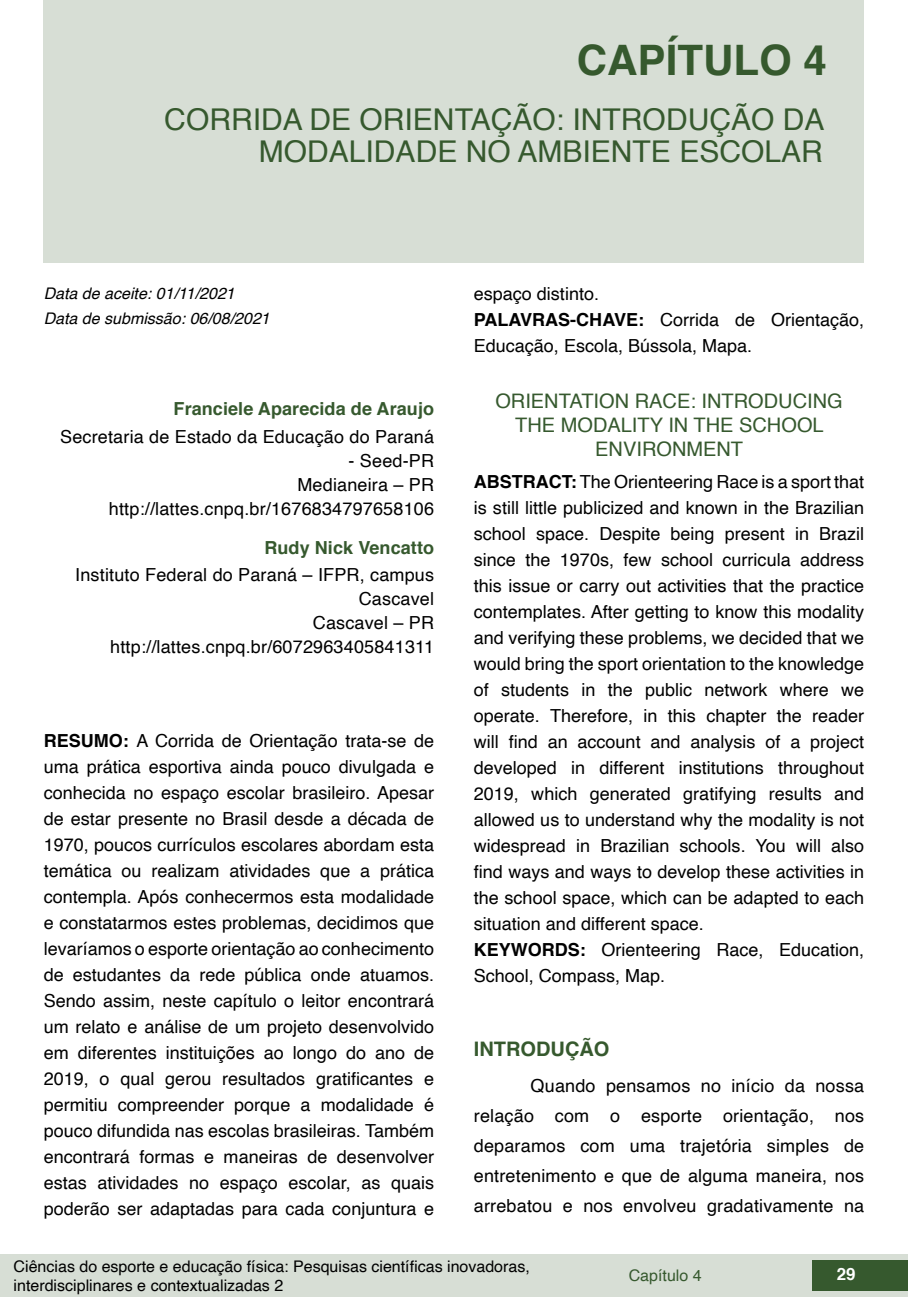
<style>
.page{position:relative;width:908px;height:1304px;background:#fff}
.page>*{position:absolute;margin:0;border:0;box-sizing:border-box;transform-origin:0 0}
.t1{font:700 42px "Helvetica";color:#36592e}
.t2{font:30px/32px "Helvetica";color:#36592e;text-align:right}
.t3{font:20px/24px "Helvetica";color:#36592e;text-align:center}
.t4{font:700 20px "Helvetica";color:#36592e}
.t5{font:18px/26px "Helvetica";color:#000;text-align:right}
.t6{font:700 18px "Helvetica";letter-spacing:.005em;color:#36592e}
.t7{font:700 16.8px "Helvetica";color:#fff}
.t8{font:16px/18.2px "Helvetica";color:#000}
.t9{font:italic 16px "Helvetica";color:#000}
.t10{font:16px "Helvetica";color:#36592e}
.s1{font-weight:700}
</style>
<div class="page">
<div style="left:0;top:1254px;width:906px;height:43px;background:#d7ded5"></div>
<div style="left:812px;top:1261px;width:95px;height:30px;background:#36592e"></div>
<div style="left:44px;top:0;width:819px;height:263px;background:#d7ded5"></div>
<h1 class="t1" style="left:576px;top:26px;width:251px">CAPÍTULO 4</h1>
<h2 class="t2" style="left:164px;top:104px;width:661px">CORRIDA DE ORIENTAÇÃO: INTRODUÇÃO DA<br>MODALIDADE NO AMBIENTE ESCOLAR</h2>
<p class="t9" style="left:44px;top:280px;width:192px">Data de aceite: 01/11/2021</p>
<p class="t9" style="left:44px;top:306px;width:227px">Data de submissão: 06/08/2021</p>
<p class="t6" style="left:173px;top:395px;width:262px">Franciele Aparecida de Araujo</p>
<p class="t5" style="left:60px;top:424px;width:375px">Secretaria de Estado da Educação do Paraná</p>
<p class="t5" style="left:109px;top:449px;width:326px;line-height:24px">- Seed-PR<br>Medianeira – PR http://lattes.cnpq.br/1676834797658106</p>
<p class="t6" style="left:264px;top:533px;width:171px">Rudy Nick Vencatto</p>
<p class="t5" style="left:75px;top:564px;width:360px;line-height:24px">Instituto Federal do Paraná – IFPR, campus<br>Cascavel<br>Cascavel – PR http://lattes.cnpq.br/6072963405841311</p>
<p class="t5" style="left:44px;top:729px;width:392px;text-align:justify"><span class="s1">RESUMO:</span> A Corrida de Orientação trata-se de uma prática esportiva ainda pouco divulgada e conhecida no espaço escolar brasileiro. Apesar de estar presente no Brasil desde a década de 1970, poucos currículos escolares abordam esta temática ou realizam atividades que a prática contempla. Após conhecermos esta modalidade e constatarmos estes problemas, decidimos que levaríamos o esporte orientação ao conhecimento de estudantes da rede pública onde atuamos.<br>Sendo assim, neste capítulo o leitor encontrará um relato e análise de um projeto desenvolvido em diferentes instituições ao longo do ano de 2019, o qual gerou resultados gratificantes e permitiu compreender porque a modalidade é pouco difundida nas escolas brasileiras. Também encontrará formas e maneiras de desenvolver estas atividades no espaço escolar, as quais poderão ser adaptadas para cada conjuntura e</p>
<p class="t5" style="left:473px;top:281px;width:392px;text-align:left">espaço distinto.<br><span class="s1">PALAVRAS-CHAVE:</span> Corrida de Orientação,<br>Educação, Escola, Bússola, Mapa.</p>
<p class="t3" style="left:495px;top:390px;width:349px">ORIENTATION RACE: INTRODUCING<br>THE MODALITY IN THE SCHOOL<br>ENVIRONMENT</p>
<p class="t5" style="left:473px;top:469px;width:392px;text-align:left"><span class="s1">ABSTRACT:</span> The Orienteering Race is a sport that is still little publicized and known in the Brazilian school space. Despite being present in Brazil since the 1970s, few school curricula address this issue or carry out activities that the practice contemplates. After getting to know this modality and verifying these problems, we decided that we would bring the sport orientation to the knowledge of students in the public network where we operate. Therefore, in this chapter the reader will find an account and analysis of a project developed in different institutions throughout 2019, which generated gratifying results and allowed us to understand why the modality is not widespread in Brazilian schools. You will also find ways and ways to develop these activities in the school space, which can be adapted to each situation and different space.<br><span class="s1">KEYWORDS:</span> Orienteering Race, Education, School, Compass, Map.</p>
<p class="t4" style="left:473px;top:1033px;width:137px">INTRODUÇÃO</p>
<p class="t5" style="left:473px;top:1071px;width:392px;line-height:30px;text-align:justify;text-indent:57px">Quando pensamos no início da nossa relação com o esporte orientação, nos deparamos com uma trajetória simples de entretenimento e que de alguma maneira, nos arrebatou e nos envolveu gradativamente na</p>
<p class="t8" style="left:14px;top:1258px;width:517px">Ciências do esporte e educação física: Pesquisas científicas inovadoras, interdisciplinares e contextualizadas 2</p>
<p class="t10" style="left:628px;top:1263px;width:74px">Capítulo 4</p>
<p class="t7" style="left:836px;top:1261px;width:20px">29</p>
</div>
